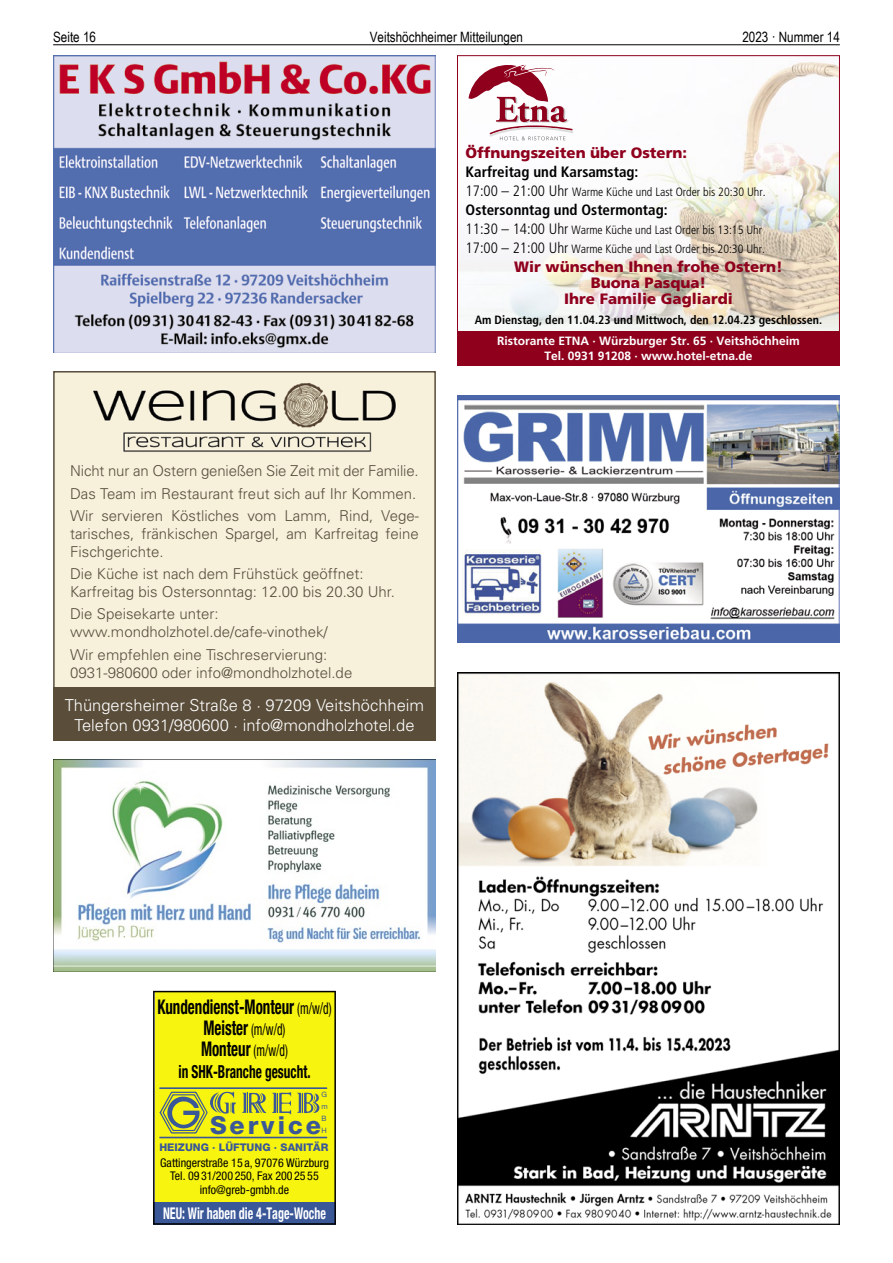
<style>
.page{position:relative;width:893px;height:1263px;background:#fff}
.page>*{position:absolute;margin:0;border:0;box-sizing:border-box;transform-origin:0 0}
.t1{font:800 24.9px "Helvetica Neue";letter-spacing:.12em;color:#3a5798}
.t2{font:700 condensed 20.25px/21px "Helvetica Neue";color:#000;text-align:center;scale:.74 1}
.t3{font:700 condensed 18px "Helvetica Neue";color:#000;scale:.74 1}
.t4{font:300 16.5px/19.8px "Univers";color:#fff;text-align:center}
.t5{font:700 condensed 16.2px "Helvetica Neue";color:#fff;scale:.74 1}
.t6{font:300 15px/18px "Univers";color:#584d3b}
.t7{font:900 15px/16px "Frutiger";color:#8f001d;text-align:center}
.t8{font:700 condensed 15px "Frutiger";color:#000}
.t9{font:14.25px "Arial Narrow";color:#000}
.t10{font:300 condensed 12px/19px "Frutiger";color:#000}
.t11{font:700 12px/15px "Frutiger";color:#fff;text-align:center}
.t12{font:condensed 12px/13.5px "Helvetica Neue";color:#000;text-align:center}
.t13{font:700 condensed 12px "Frutiger";color:#000}
.t14{font:800 10.65px "Helvetica Neue";color:#3a5798}
.t15{font:7.35px/11.9px "Helvetica Neue";color:#3a5798}
.s1{font-size:15px}
.s2{font-weight:400;font-size:16.2px}
</style>
<div class="page">
<hr style="left:53px;top:44px;width:787px;height:1px;background:#000">
<div style="left:54px;top:372px;width:381px;height:368px;background:#f7f1dc"></div>
<div style="left:53px;top:371px;width:383px;height:370px;border:2px solid #584d3b"></div>
<img style="left:93px;top:383px;width:303px;height:69px">
<div style="left:53px;top:688px;width:383px;height:53px;background:#5a4d3a"></div>
<img style="left:53px;top:55px;width:383px;height:298px">
<img style="left:457px;top:672px;width:383px;height:553px">
<svg style="left:153px;top:991px;width:183px;height:234px;background:#d5d723"></svg>
<img style="left:53px;top:759px;width:383px;height:213px">
<img style="left:459px;top:61px;width:379px;height:270px">
<svg style="left:468px;top:64px;width:105px;height:76px"></svg>
<div style="left:457px;top:331px;width:383px;height:35px;background:#8f001d"></div>
<img style="left:457px;top:395px;width:383px;height:247px">
<p class="t9" style="left:53px;top:27px;width:44px">Seite 16</p>
<p class="t9" style="left:370px;top:27px;width:155px">Veitshöchheimer Mitteilungen</p>
<p class="t9" style="left:742px;top:27px;width:99px">2023 · Nummer 14</p>
<p class="t6" style="left:70px;top:460px;width:350px;line-height:22.2px">Nicht nur an Ostern genießen Sie Zeit mit der Familie.<br>Das Team im Restaurant freut sich auf Ihr Kommen.<br>Wir servieren Köstliches vom Lamm, Rind, Vege-</p>
<p class="t6" style="left:70px;top:525px;width:350px">tarisches, fränkischen Spargel, am Karfreitag feine<br>Fischgerichte.</p>
<p class="t6" style="left:70px;top:565px;width:326px">Die Küche ist nach dem Frühstück geöffnet:<br>Karfreitag bis Ostersonntag: 12.00 bis 20.30 Uhr.</p>
<p class="t6" style="left:70px;top:605px;width:259px">Die Speisekarte unter: www.mondholzhotel.de/cafe-vinothek/</p>
<p class="t6" style="left:70px;top:645px;width:284px">Wir empfehlen eine Tischreservierung:<br>0931-980600 oder info@mondholzhotel.de</p>
<p class="t4" style="left:65px;top:695px;width:361px">Thüngersheimer Straße 8 · 97209 Veitshöchheim<br>Telefon 0931/980600 · info@mondholzhotel.de</p>
<p class="t7" style="left:466px;top:144px;width:223px">Öffnungszeiten über Ostern:</p>
<p class="t8" style="left:466px;top:163px;width:174px">Karfreitag und Karsamstag:</p>
<p class="t10" style="left:466px;top:182px;width:302px"><span class="s1">17:00 – 21:00 Uhr</span> Warme Küche und Last Order bis 20:30 Uhr.</p>
<p class="t8" style="left:466px;top:201px;width:204px">Ostersonntag und Ostermontag:</p>
<p class="t10" style="left:466px;top:220px;width:301px"><span class="s1">11:30 – 14:00 Uhr</span> Warme Küche und Last Order bis 13:15 Uhr<br><span class="s1">17:00 – 21:00 Uhr</span> Warme Küche und Last Order bis 20:30 Uhr.</p>
<p class="t7" style="left:514px;top:259px;width:270px">Wir wünschen Ihnen frohe Ostern!<br>Buona Pasqua!<br>Ihre Familie Gagliardi</p>
<p class="t13" style="left:475px;top:313px;width:349px">Am Dienstag, den 11.04.23 und Mittwoch, den 12.04.23 geschlossen.</p>
<p class="t11" style="left:497px;top:334px;width:304px">Ristorante ETNA · Würzburger Str. 65 · Veitshöchheim<br>Tel. 0931 91208 · www.hotel-etna.de</p>
<h2 class="t2" style="left:157px;top:996px;width:237px">Kundendienst-Monteur <span class="s2">(m/w/d)<br></span>Meister <span class="s2">(m/w/d)<br></span>Monteur <span class="s2">(m/w/d)</span></h2>
<p class="t3" style="left:178px;top:1061px;width:180px">in SHK-Branche gesucht.</p>
<p class="t15" style="left:322px;top:1089px;width:8px">G m<br>B<br>H</p>
<h1 class="t1" style="left:210px;top:1111px;width:112px">Service</h1>
<p class="t14" style="left:159px;top:1140px;width:170px">HEIZUNG · LÜFTUNG · SANITÄR</p>
<p class="t12" style="left:160px;top:1156px;width:170px">Gattingerstraße 15 a, 97076 Würzburg<br>Tel. 09 31/200 250, Fax 200 25 55 info@greb-gmbh.de</p>
<p class="t5" style="left:163px;top:1203px;width:222px">NEU: Wir haben die 4-Tage-Woche</p>
</div>
